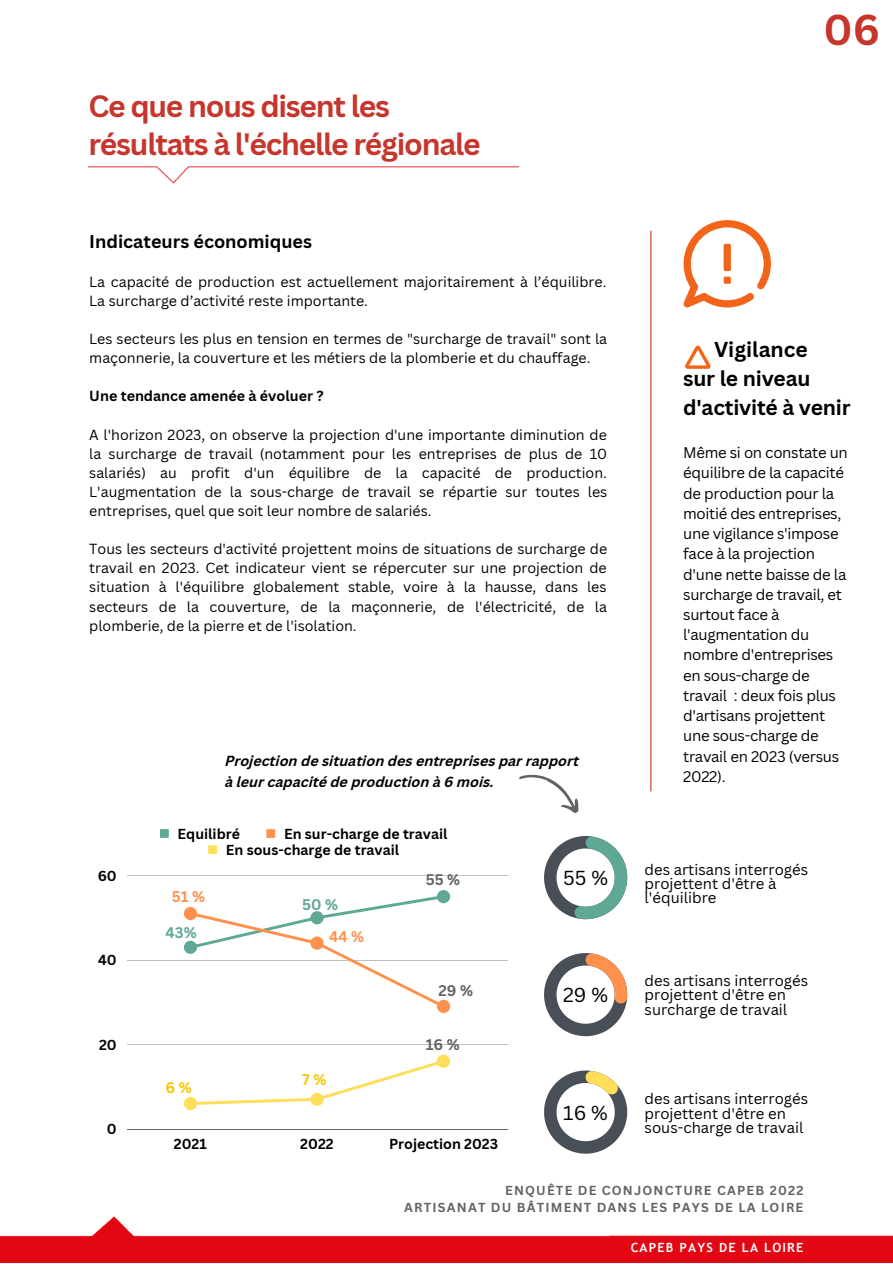
<style>
.page{position:relative;width:893px;height:1264px;background:#fff}
.page>*{position:absolute;margin:0;border:0;box-sizing:border-box;transform-origin:0 0}
.t1{font:700 42px "Canva Sans";color:#c6362d}
.t2{font:700 30px/37px "Canva Sans";letter-spacing:-.04em;color:#c6362d}
.t3{font:700 21px/29.2px "Canva Sans";letter-spacing:-.01em;color:#000}
.t4{font:19.65px "Canva Sans";color:#000}
.t5{font:700 18px "Canva Sans";color:#000}
.t6{font:15px/20.2px "Canva Sans";letter-spacing:-.02em;color:#000}
.t7{font:700 15px "Canva Sans";color:#636362}
.t8{font:700 15px "Canva Sans";color:#5ea895}
.t9{font:700 15px "Canva Sans";color:#ff914d}
.t10{font:700 15px "Canva Sans";color:#f8c700}
.t11{font:14.85px/14.4px "Canva Sans";color:#000}
.t12{font:14.25px/19px "Canva Sans";color:#000}
.t13{font:italic 700 14.25px/21.3px "Canva Sans";color:#000}
.t14{font:700 14.25px "Canva Sans";color:#000}
.t15{font:700 14.1px/16.2px "Canva Sans";color:#000}
.t16{font:700 12.75px/17px "Canva Sans";letter-spacing:.095em;color:#636362;text-align:right}
.t17{font:700 12.75px "Trebuchet MS";letter-spacing:.095em;color:#fff}
</style>
<div class="page">
<hr style="left:650px;top:231px;width:1px;height:560px;background:#c6362d">
<img style="left:88px;top:166px;width:430px;height:17px">
<img style="left:0;top:1216px;width:892px;height:46px">
<svg style="left:683px;top:220px;width:87px;height:88px"></svg>
<div style="left:160px;top:829px;width:9px;height:9px;background:#5ea895"></div>
<div style="left:266px;top:829px;width:9px;height:9px;background:#ff914d"></div>
<div style="left:208px;top:845px;width:9px;height:9px;background:#ffde59"></div>
<hr style="left:127px;top:875px;width:380px;height:1px;background:#000">
<hr style="left:127px;top:959px;width:380px;height:1px;background:#000">
<hr style="left:127px;top:1044px;width:380px;height:1px;background:#000">
<hr style="left:127px;top:1128px;width:380px;height:1px;background:#000">
<svg style="left:184px;top:890px;width:266px;height:123px"></svg>
<svg style="left:184px;top:1054px;width:266px;height:56px"></svg>
<svg style="left:519px;top:774px;width:60px;height:39px"></svg>
<svg style="left:544px;top:836px;width:83px;height:83px"></svg>
<svg style="left:544px;top:953px;width:83px;height:83px"></svg>
<svg style="left:544px;top:1070px;width:83px;height:83px"></svg>
<svg style="left:685px;top:345px;width:25px;height:24px"></svg>
<h2 class="t2" style="left:88px;top:87px;width:394px">Ce que nous disent les résultats à l'échelle régionale</h2>
<p class="t5" style="left:89px;top:228px;width:224px">Indicateurs économiques</p>
<p class="t12" style="left:89px;top:271px;width:518px">La capacité de production est actuellement majoritairement à l’équilibre.<br>La surcharge d’activité reste importante.</p>
<p class="t12" style="left:89px;top:329px;width:519px">Les secteurs les plus en tension en termes de "surcharge de travail" sont la maçonnerie, la couverture et les métiers de la plomberie et du chauffage.</p>
<p class="t14" style="left:89px;top:386px;width:236px">Une tendance amenée à évoluer ?</p>
<p class="t12" style="left:89px;top:424px;width:519px;text-align:justify">A l'horizon 2023, on observe la projection d'une importante diminution de la surcharge de travail (notamment pour les entreprises de plus de 10 salariés) au profit d'un équilibre de la capacité de production.<br>L'augmentation de la sous-charge de travail se répartie sur toutes les entreprises, quel que soit leur nombre de salariés.</p>
<p class="t12" style="left:89px;top:539px;width:519px;text-align:justify">Tous les secteurs d'activité projettent moins de situations de surcharge de travail en 2023. Cet indicateur vient se répercuter sur une projection de situation à l'équilibre globalement stable, voire à la hausse, dans les secteurs de la couverture, de la maçonnerie, de l'électricité, de la plomberie, de la pierre et de l'isolation.</p>
<p class="t13" style="left:225px;top:751px;width:355px">Projection de situation des entreprises par rapport à leur capacité de production à 6 mois.</p>
<p class="t15" style="left:98px;top:867px;width:20px">60</p>
<p class="t15" style="left:98px;top:951px;width:20px">40</p>
<p class="t15" style="left:99px;top:1036px;width:19px">20</p>
<p class="t15" style="left:107px;top:1120px;width:11px">0</p>
<p class="t15" style="left:177px;top:825px;width:64px">Equilibré</p>
<p class="t15" style="left:226px;top:825px;width:223px;text-indent:58px">En sur-charge de travail<br>En sous-charge de travail</p>
<p class="t9" style="left:172px;top:885px;width:35px">51 %</p>
<p class="t8" style="left:165px;top:921px;width:33px">43%</p>
<p class="t10" style="left:165px;top:1077px;width:28px">6%</p>
<p class="t8" style="left:302px;top:894px;width:37px">50 %</p>
<p class="t9" style="left:329px;top:926px;width:37px">44 %</p>
<p class="t10" style="left:302px;top:1068px;width:26px">7%</p>
<p class="t7" style="left:425px;top:868px;width:36px">55 %</p>
<p class="t7" style="left:438px;top:980px;width:36px">29 %</p>
<p class="t7" style="left:425px;top:1034px;width:36px">16 %</p>
<p class="t15" style="left:174px;top:1135px;width:34px">2021</p>
<p class="t15" style="left:300px;top:1135px;width:35px">2022</p>
<p class="t15" style="left:389px;top:1135px;width:111px">Projection 2023</p>
<h3 class="t4" style="left:563px;top:864px;width:46px">55 %</h3>
<h3 class="t4" style="left:563px;top:981px;width:46px">29 %</h3>
<h3 class="t4" style="left:563px;top:1098px;width:46px">16 %</h3>
<h1 class="t1" style="left:823px;top:0;width:58px">06</h1>
<h3 class="t3" style="left:683px;top:334px;width:169px;text-indent:31px">Vigilance<br>sur le niveau d'activité à venir</h3>
<p class="t6" style="left:683px;top:442px;width:166px">Même si on constate un équilibre de la capacité de production pour la moitié des entreprises, une vigilance s'impose face à la projection d'une nette baisse de la surcharge de travail, et surtout face à l'augmentation du nombre d'entreprises en sous-charge de travail : deux fois plus d'artisans projettent une sous-charge de travail en 2023 (versus<br>2022).</p>
<p class="t11" style="left:644px;top:861px;width:165px">des artisans interrogés projettent d'être à l'équilibre</p>
<p class="t11" style="left:644px;top:972px;width:165px">des artisans interrogés projettent d'être en surcharge de travail</p>
<p class="t11" style="left:644px;top:1091px;width:165px">des artisans interrogés projettent d'être en sous-charge de travail</p>
<p class="t16" style="left:404px;top:1181px;width:400px">ENQUÊTE DE CONJONCTURE CAPEB 2022<br>ARTISANAT DU BÂTIMENT DANS LES PAYS DE LA LOIRE</p>
<p class="t17" style="left:630px;top:1239px;width:174px">CAPEB PAYS DE LA LOIRE</p>
</div>
